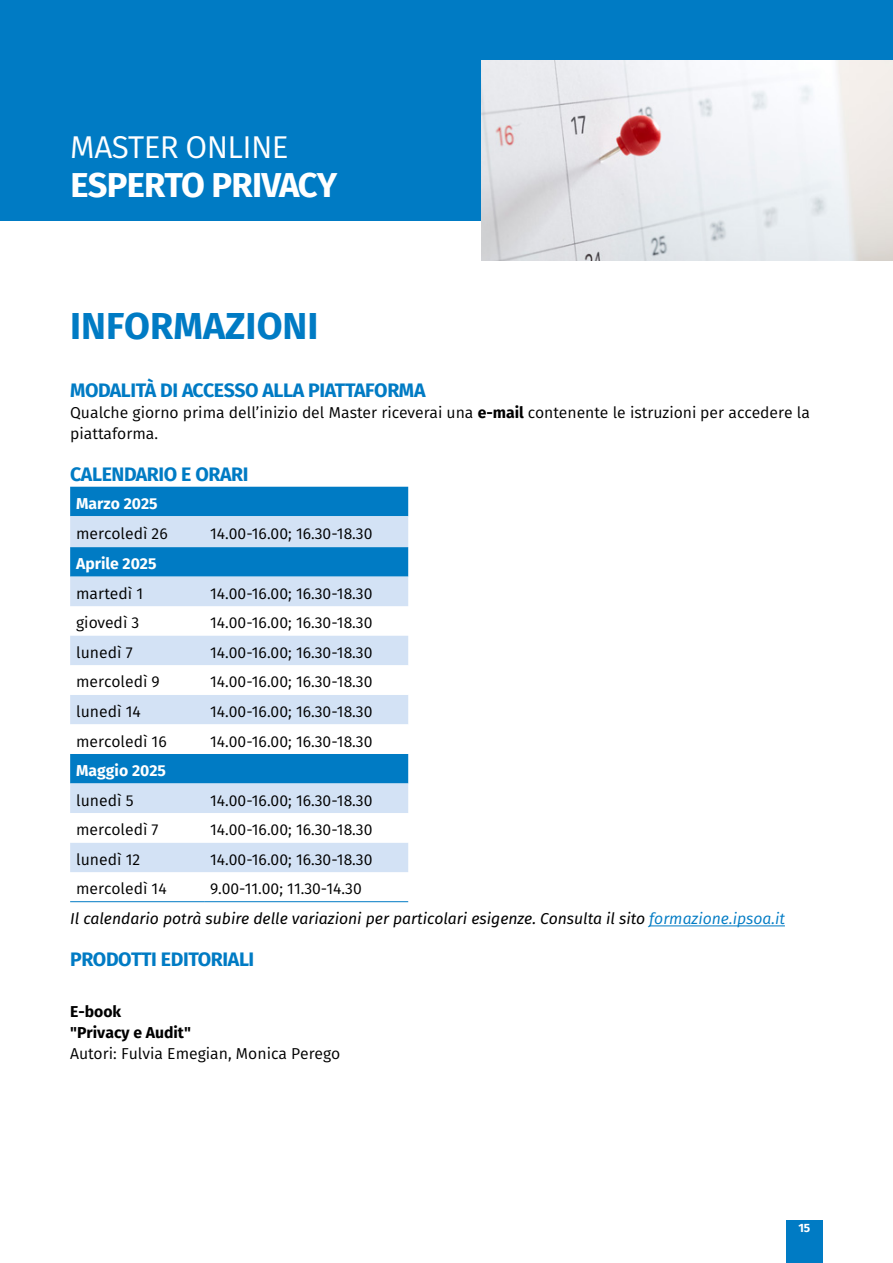
<style>
.page{position:relative;width:893px;height:1263px;background:#fff}
.page>*{position:absolute;margin:0;border:0;box-sizing:border-box;transform-origin:0 0}
.t1{font:700 37.5px "Fira Sans";color:#007bc4}
.t2{font:700 34.5px "Fira Sans";letter-spacing:-.02em;color:#fff}
.t3{font:31.5px "Fira Sans";letter-spacing:-.02em;color:#fff}
.t4{font:700 19.5px "Fira Sans";letter-spacing:-.02em;color:#007bc4}
.t5{font:15.75px/21px "Fira Sans";color:#000}
.t6{font:italic 15.75px/30px "Fira Sans";color:#000}
.t7{font:700 15.75px "Fira Sans";color:#fff}
.t8{font:700 15.75px/21px "Fira Sans";color:#000}
.t9{font:700 12px "Fira Sans";color:#fff}
.s1{font-weight:700}
.s2{font-style:normal}
.s3{color:#007bc4}
</style>
<div class="page">
<div style="left:786px;top:1220px;width:37px;height:43px;background:#007bc4"></div>
<div style="left:0;top:0;width:893px;height:221px;background:#007bc4"></div>
<hr style="left:649px;top:925px;width:136px;height:1px;background:#007bc4">
<div style="left:70px;top:487px;width:338px;height:29px;background:#007bc4"></div>
<svg style="left:70px;top:516px;width:338px;height:356px;fill:#d3e2f5"></svg>
<svg style="left:70px;top:665px;width:338px;height:177px"></svg>
<hr style="left:70px;top:901px;width:134px;height:1px;background:#007bc4">
<hr style="left:204px;top:901px;width:204px;height:1px;background:#007bc4">
<img style="left:482px;top:61px;width:411px;height:199px">
<h3 class="t3" style="left:70px;top:125px;width:220px">MASTER ONLINE</h3>
<h2 class="t2" style="left:70px;top:161px;width:268px">ESPERTO PRIVACY</h2>
<h1 class="t1" style="left:70px;top:299px;width:250px">INFORMAZIONI</h1>
<p class="t4" style="left:70px;top:376px;width:357px">MODALITÀ DI ACCESSO ALLA PIATTAFORMA</p>
<p class="t5" style="left:70px;top:402px;width:741px">Qualche giorno prima dell’inizio del Master riceverai una <span class="s1">e-mail</span> contenente le istruzioni per accedere la piattaforma.</p>
<p class="t4" style="left:70px;top:460px;width:180px">CALENDARIO E ORARI</p>
<p class="t7" style="left:76px;top:492px;width:83px">Marzo 2025</p>
<p class="t5" style="left:76px;top:523px;width:93px">mercoledì 26</p>
<p class="t5" style="left:210px;top:523px;width:164px">14.00-16.00; 16.30-18.30</p>
<p class="t7" style="left:76px;top:553px;width:82px">Aprile 2025</p>
<p class="t5" style="left:76px;top:583px;width:69px">martedì 1</p>
<p class="t5" style="left:210px;top:583px;width:164px">14.00-16.00; 16.30-18.30</p>
<p class="t5" style="left:76px;top:612px;width:65px">giovedì 3</p>
<p class="t5" style="left:210px;top:612px;width:164px">14.00-16.00; 16.30-18.30</p>
<p class="t5" style="left:76px;top:642px;width:58px">lunedì 7</p>
<p class="t5" style="left:210px;top:642px;width:164px">14.00-16.00; 16.30-18.30</p>
<p class="t5" style="left:76px;top:671px;width:85px">mercoledì 9</p>
<p class="t5" style="left:210px;top:671px;width:164px">14.00-16.00; 16.30-18.30</p>
<p class="t5" style="left:76px;top:701px;width:66px">lunedì 14</p>
<p class="t5" style="left:210px;top:701px;width:164px">14.00-16.00; 16.30-18.30</p>
<p class="t5" style="left:76px;top:730px;width:92px">mercoledì 16</p>
<p class="t5" style="left:210px;top:730px;width:164px">14.00-16.00; 16.30-18.30</p>
<p class="t7" style="left:76px;top:759px;width:91px">Maggio 2025</p>
<p class="t5" style="left:76px;top:790px;width:59px">lunedì 5</p>
<p class="t5" style="left:210px;top:790px;width:164px">14.00-16.00; 16.30-18.30</p>
<p class="t5" style="left:76px;top:819px;width:84px">mercoledì 7</p>
<p class="t5" style="left:210px;top:819px;width:164px">14.00-16.00; 16.30-18.30</p>
<p class="t5" style="left:76px;top:849px;width:66px">lunedì 12</p>
<p class="t5" style="left:210px;top:849px;width:164px">14.00-16.00; 16.30-18.30</p>
<p class="t5" style="left:76px;top:878px;width:92px">mercoledì 14</p>
<p class="t6" style="left:70px;top:873px;width:716px;text-indent:140px"><span class="s2">9.00-11.00; 11.30-14.30<br></span>Il calendario potrà subire delle variazioni per particolari esigenze. Consulta il sito <span class="s3">formazione.ipsoa.it</span></p>
<p class="t4" style="left:70px;top:946px;width:186px">PRODOTTI EDITORIALI</p>
<p class="t8" style="left:70px;top:1001px;width:122px">E-book<br>"Privacy e Audit"</p>
<p class="t5" style="left:70px;top:1043px;width:272px">Autori: Fulvia Emegian, Monica Perego</p>
<p class="t9" style="left:798px;top:1220px;width:13px">15</p>
</div>
